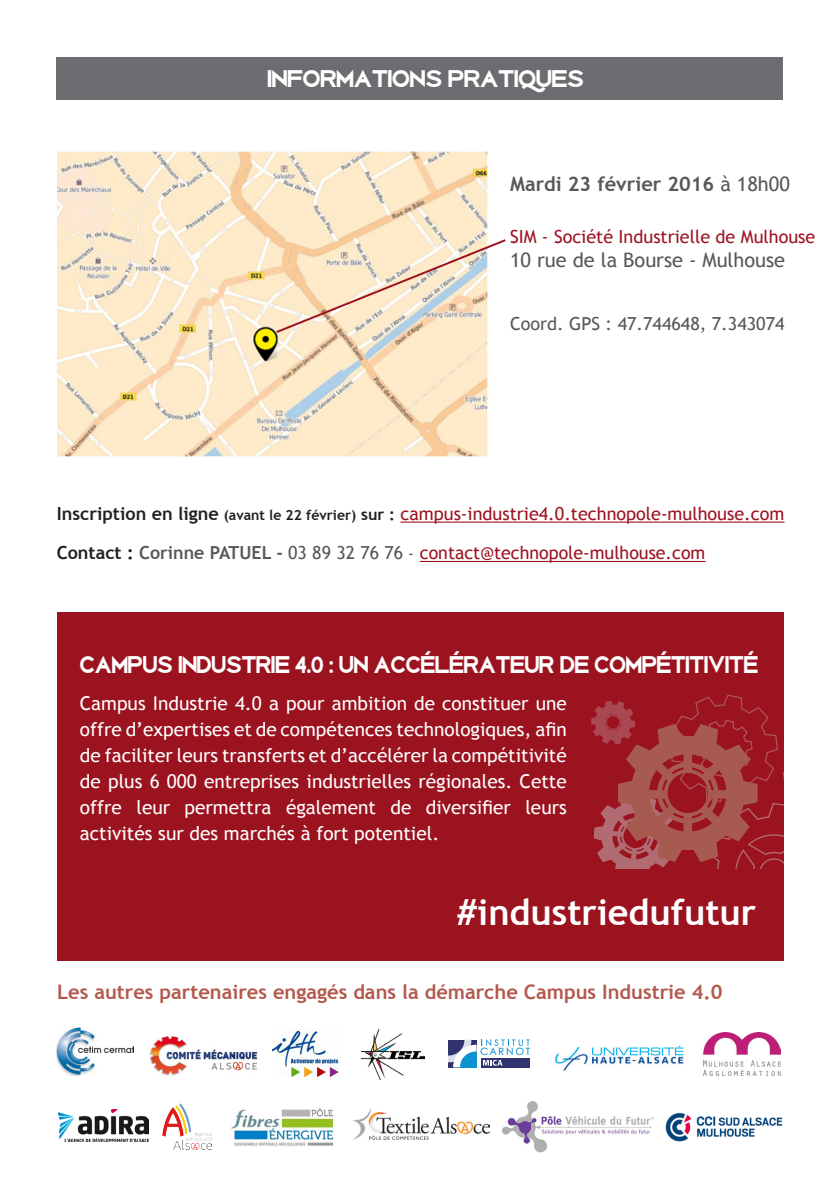
<style>
.page{position:relative;width:840px;height:1191px;background:#fff}
.page>*{position:absolute;margin:0;border:0;box-sizing:border-box;transform-origin:0 0}
.t1{font:700 36px "Trebuchet MS";color:#fff}
.t2{font:24px "Uberlin X Bold";color:#fff;scale:.93 1}
.t3{font:24px "Uberlin X Bold";color:#fff}
.t4{font:700 20px "Trebuchet MS";color:#b4584c}
.t5{font:700 20px "Trebuchet MS";color:#57585a}
.t6{font:20px "Trebuchet MS";color:#57585a}
.t7{font:19px/26px "Trebuchet MS";color:#fff;text-align:justify}
.t8{font:18px "Trebuchet MS";color:#9c1320}
.t9{font:18px "Trebuchet MS";color:#57585a}
.s1{font-weight:400}
.s2{font-weight:700;color:#231f20}
.s3{font-weight:700;font-size:14px;color:#231f20}
.s4{font-weight:700;font-size:16px;color:#231f20}
.s5{font-weight:700;color:#57585a}
.s6{color:#57585a}
.s7{font-size:16px;color:#57585a}
</style>
<div class="page">
<div style="left:57px;top:612px;width:726px;height:349px;background:#9c1320"></div>
<div style="left:57px;top:57px;width:725px;height:43px;background:#6c6d70"></div>
<svg style="left:591px;top:694px;width:192px;height:174px"></svg>
<hr style="left:400px;top:521px;width:384px;height:1px;background:#9c1320">
<hr style="left:419px;top:561px;width:286px;height:1px;background:#9c1320">
<img style="left:273px;top:1030px;width:66px;height:46px">
<img style="left:361px;top:1029px;width:63px;height:50px">
<img style="left:57px;top:1027px;width:76px;height:48px">
<img style="left:231px;top:1108px;width:103px;height:38px">
<img style="left:353px;top:1108px;width:136px;height:32px">
<svg style="left:448px;top:1039px;width:81px;height:28px"></svg>
<img style="left:162px;top:1103px;width:49px;height:46px">
<img style="left:57px;top:151px;width:431px;height:306px">
<img style="left:59px;top:1109px;width:90px;height:32px">
<img style="left:555px;top:1045px;width:129px;height:26px">
<img style="left:703px;top:1032px;width:76px;height:43px">
<img style="left:149px;top:1035px;width:109px;height:41px">
<svg style="left:274px;top:237px;width:232px;height:98px;background:#f1dfc7"></svg>
<img style="left:665px;top:1112px;width:118px;height:30px">
<img style="left:502px;top:1101px;width:151px;height:51px">
<p class="t3" style="left:267px;top:65px;width:318px">INFORMATIONS PRATIQUES</p>
<p class="t5" style="left:510px;top:171px;width:281px">Mardi 23 février 2016 <span class="s1">à 18h00</span></p>
<p class="t8" style="left:510px;top:226px;width:306px">SIM - Société Industrielle de Mulhouse</p>
<p class="t6" style="left:510px;top:248px;width:276px">10 rue de la Bourse - Mulhouse</p>
<p class="t9" style="left:510px;top:313px;width:276px">Coord. GPS : 47.744648, 7.343074</p>
<p class="t8" style="left:57px;top:503px;width:728px"><span class="s2">Inscription en ligne</span> <span class="s3">(avant le 22 février)</span> <span class="s4">sur :</span> campus-industrie4.0.technopole-mulhouse.com</p>
<p class="t8" style="left:57px;top:542px;width:649px"><span class="s2">Contact :</span> <span class="s5">Corinne PATUEL -</span> <span class="s6">03 89 32 76 76</span> <span class="s7">-</span> contact@technopole-mulhouse.com</p>
<p class="t2" style="left:80px;top:650px;width:730px">CAMPUS INDUSTRIE 4.0 : UN ACCÉLÉRATEUR DE COMPÉTITIVITÉ</p>
<p class="t7" style="left:80px;top:690px;width:488px">Campus Industrie 4.0 a pour ambition de constituer une offre d’expertises et de compétences technologiques, afin de faciliter leurs transferts et d’accélérer la compétitivité de plus 6 000 entreprises industrielles régionales. Cette offre leur permettra également de diversifier leurs activités sur des marchés à fort potentiel.</p>
<p class="t1" style="left:456px;top:890px;width:301px">#industriedufutur</p>
<p class="t4" style="left:57px;top:979px;width:666px">Les autres partenaires engagés dans la démarche Campus Industrie 4.0</p>
</div>
